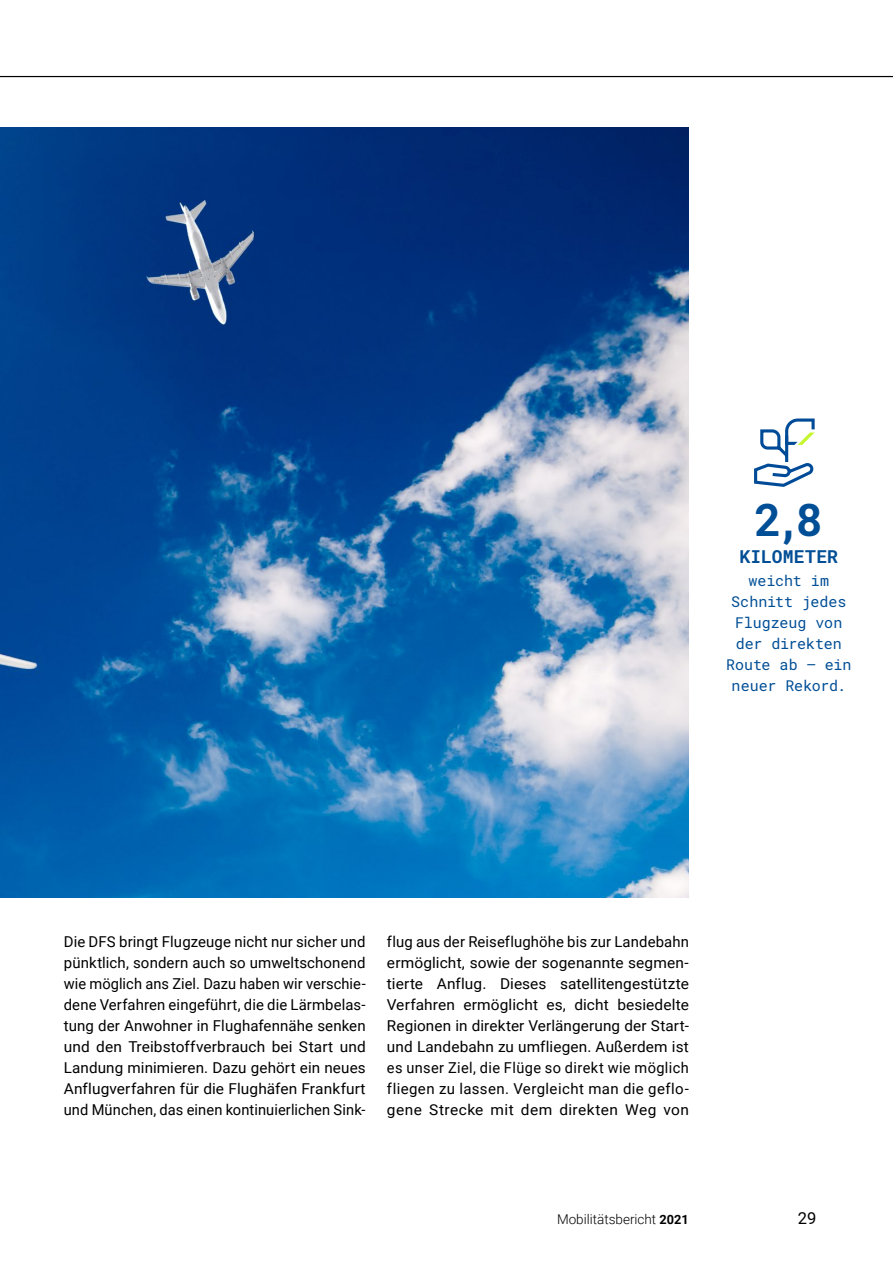
<style>
.page{position:relative;width:893px;height:1263px;background:#fff}
.page>*{position:absolute;margin:0;border:0;box-sizing:border-box;transform-origin:0 0}
.Anteile_Marginale{font:700 45px "Roboto Mono";color:#004e96}
.Anteile_Marginale_Ei{font:700 18px "Roboto Mono";letter-spacing:.015em;color:#004e96}
.t1{font:16.5px "Roboto";color:#000}
.Fließtext{font:15px/21px "Roboto";letter-spacing:.015em;color:#000;text-align:justify}
.Marginaltext{font:15px/21px "Roboto Mono";letter-spacing:-.01em;color:#004e96;text-align:center}
.t2{font:300 13.5px "Roboto";color:#000}
.s1{font-weight:700;font-size:12.75px}
</style>
<div class="page">
<hr style="left:0;top:76px;width:893px;height:1px;background:#000">
<img style="left:0;top:128px;width:689px;height:770px">
<svg style="left:754px;top:418px;width:61px;height:69px"></svg>
<p class="Anteile_Marginale" style="left:754px;top:489px;width:70px">2,8</p>
<p class="Anteile_Marginale_Ei" style="left:739px;top:544px;width:100px">KILOMETER</p>
<p class="Marginaltext" style="left:726px;top:569px;width:127px">weicht im<br>Schnitt jedes<br>Flugzeug von der direkten<br>Route ab – ein neuer Rekord.</p>
<p class="Fließtext" style="left:64px;top:930px;width:303px">Die DFS bringt Flugzeuge nicht nur sicher und pünktlich, sondern auch so umweltschonend wie möglich ans Ziel. Dazu haben wir verschie&shy;dene Verfahren eingeführt, die die Lärmbelas&shy;tung der Anwohner in Flughafennähe senken und den Treibstoffverbrauch bei Start und Landung minimieren. Dazu gehört ein neues Anflugverfahren für die Flughäfen Frankfurt und München, das einen kontinuierlichen Sink-</p>
<p class="Fließtext" style="left:387px;top:930px;width:303px">flug aus der Reiseflughöhe bis zur Landebahn ermöglicht, sowie der sogenannte segmen&shy;tierte Anflug. Dieses satellitengestützte Verfahren ermöglicht es, dicht besiedelte Regionen in direkter Verlängerung der Start&shy;und Landebahn zu umfliegen. Außerdem ist es unser Ziel, die Flüge so direkt wie möglich fliegen zu lassen. Vergleicht man die geflo&shy;gene Strecke mit dem direkten Weg von</p>
<p class="t2" style="left:557px;top:1210px;width:133px">Mobilitätsbericht <span class="s1">2021</span></p>
<p class="t1" style="left:798px;top:1207px;width:20px">29</p>
</div>
